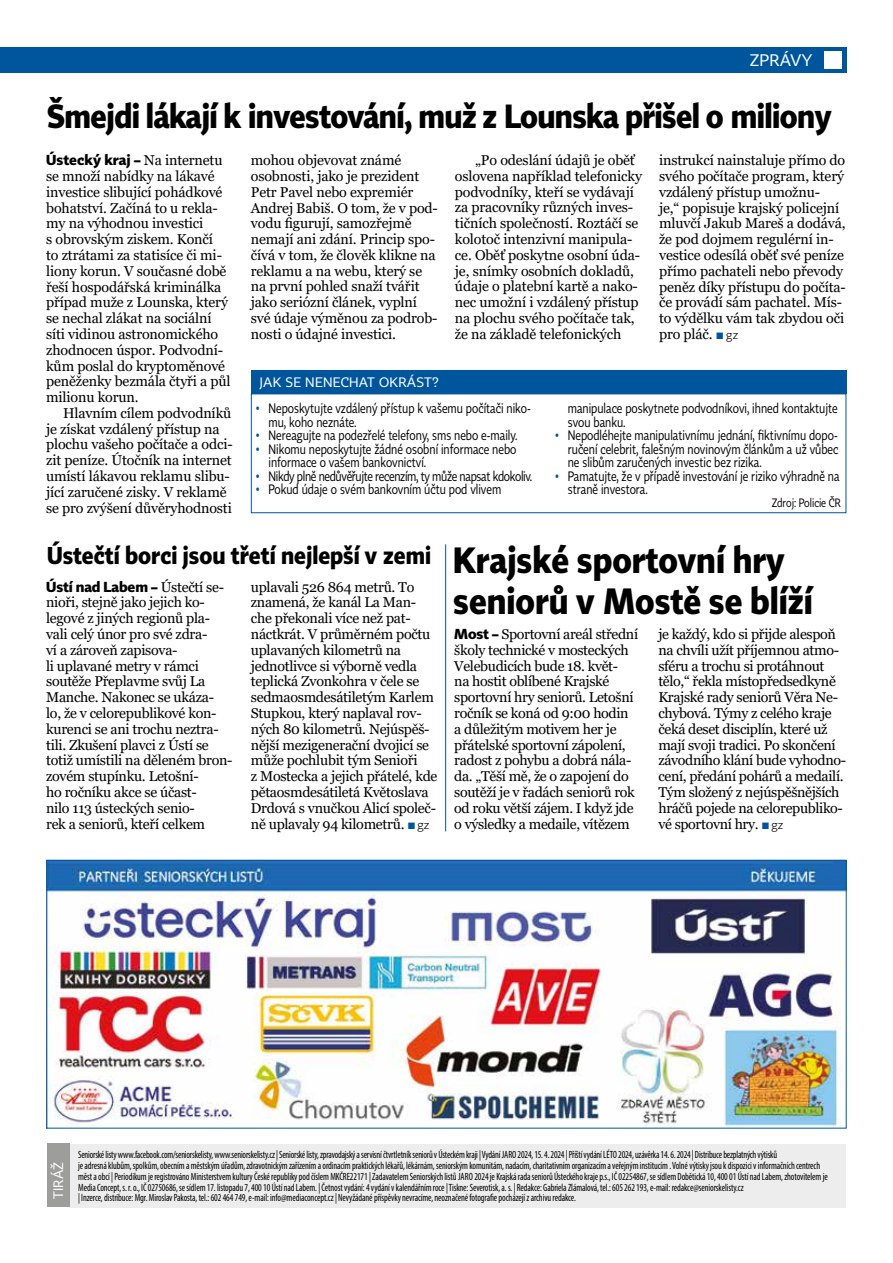
<style>
.page{position:relative;width:893px;height:1263px;background:#fff}
.page>*{position:absolute;margin:0;border:0;box-sizing:border-box;transform-origin:0 0}
.t1{font:700 36px/40.5px "Tabac Sans";color:#000;scale:.9 1}
.t2{font:700 33px "Tabac Sans";letter-spacing:-.02em;color:#000;scale:.9 1}
.t3{font:700 24px "Tabac Sans";color:#000;scale:.9 1}
.t4{font:16.5px "Tabac Sans";letter-spacing:.02em;color:#fff}
.t5{font:14.25px/15.8px "Georgia";letter-spacing:-.01em;color:#000}
.t6{font:700 14.25px "Tabac Sans";letter-spacing:-.005em;color:#000}
.t7{font:13.5px/13.5px "Tabac Sans";color:#000;scale:.81 1}
.t8{font:13.5px "Tabac Sans";letter-spacing:-.03em;color:#000;scale:.81 1}
.t9{font:13.5px "Tabac Sans";letter-spacing:.02em;color:#fff}
.t10{font:12px "Tabac Sans";color:#000;scale:.81 1}
.t11{font:condensed 10.5px/10.8px "Myriad Pro";letter-spacing:-.01em;color:#000;scale:.9 1}
.s1{font-family:"Georgia";font-weight:400}
.s2{font-family:"Tabac Sans";font-weight:300;font-size:9px;color:#00569d}
.s3{font-family:"Tabac Sans";font-weight:300;font-size:12px}
.s4{color:#00569d}
.s5{font-family:"Tabac Sans";font-weight:700}
</style>
<div class="page">
<div style="left:0;top:47px;width:846px;height:25px;background:#00569d"></div>
<div style="left:825px;top:51px;width:17px;height:17px;background:#fff"></div>
<div style="left:70px;top:1144px;width:776px;height:64px;background:#ededed"></div>
<div style="left:47px;top:1143px;width:23px;height:64px;background:#9d9d9c"></div>
<div style="left:251px;top:394px;width:595px;height:119px;border:1px solid #00569d"></div>
<div style="left:251px;top:371px;width:595px;height:23px;background:#00569d"></div>
<hr style="left:445px;top:544px;width:1px;height:287px;background:#00569d">
<img style="left:48px;top:862px;width:797px;height:264px">
<p class="t4" style="left:750px;top:50px;width:64px">ZPRÁVY</p>
<h2 class="t2" style="left:47px;top:96px;width:873px">Šmejdi lákají k investování, muž z Lounska přišel o miliony</h2>
<p class="t6" style="left:46px;top:151px;width:178px">Ústecký kraj – <span class="s1">Na internetu</span></p>
<p class="t5" style="left:46px;top:169px;width:186px">se množí nabídky na lákavé investice slibující pohádkové bohatství. Začíná to u rekla&shy;my na výhodnou investici<br>s obrovským ziskem. Končí<br>to ztrátami za statisíce či mi&shy;liony korun. V současné době řeší hospodářská kriminálka případ muže z Lounska, který se nechal zlákat na sociální síti vidinou astronomického zhodnocen úspor. Podvodní&shy;kům poslal do kryptoměnové peněženky bezmála čtyři a půl milionu korun.</p>
<p class="t5" style="left:46px;top:405px;width:188px;text-indent:17px">Hlavním cílem podvodníků je získat vzdálený přístup na plochu vašeho počítače a odci&shy;zit peníze. Útočník na internet umístí lákavou reklamu slibu&shy;jící zaručené zisky. V reklamě se pro zvýšení důvěryhodnosti</p>
<p class="t5" style="left:251px;top:153px;width:189px">mohou objevovat známé osobnosti, jako je prezident<br>Petr Pavel nebo expremiér<br>Andrej Babiš. O tom, že v pod&shy;vodu figurují, samozřejmě nemají ani zdání. Princip spo&shy;čívá v tom, že člověk klikne na reklamu a na webu, který se na první pohled snaží tvářit jako seriózní článek, vyplní své údaje výměnou za podrob&shy;nosti o údajné investici.</p>
<p class="t5" style="left:455px;top:153px;width:189px;text-indent:20px">„Po odeslání údajů je oběť oslovena například telefonicky podvodníky, kteří se vydávají za pracovníky různých inves&shy;tičních společností. Roztáčí se kolotoč intenzivní manipula&shy;ce. Oběť poskytne osobní úda&shy;je, snímky osobních dokladů, údaje o platební kartě a nako&shy;nec umožní i vzdálený přístup na plochu svého počítače tak, že na základě telefonických</p>
<p class="t5" style="left:659px;top:153px;width:188px">instrukcí nainstaluje přímo do svého počítače program, který vzdálený přístup umožnu-<br>je,“ popisuje krajský policejní mluvčí Jakub Mareš a dodává, že pod dojmem regulérní in&shy;vestice odesílá oběť své peníze přímo pachateli nebo převody peněz díky přístupu do počíta&shy;če provádí sám pachatel. Mís&shy;to výdělku vám tak zbydou oči pro pláč. <span class="s2">■</span> <span class="s3">gz</span></p>
<p class="t9" style="left:259px;top:374px;width:181px">JAK SE NENECHAT OKRÁST?</p>
<p class="t7" style="left:269px;top:402px;width:325px;text-indent:-13px"><span class="s4">•</span> Neposkytujte vzdálený přístup k vašemu počítači niko&shy;mu, koho neznáte.</p>
<p class="t7" style="left:256px;top:429px;width:325px"><span class="s4">•</span> Nereagujte na podezřelé telefony, sms nebo e-maily.</p>
<p class="t7" style="left:269px;top:442px;width:308px;text-indent:-13px"><span class="s4">•</span> Nikomu neposkytujte žádné osobní informace nebo informace o vašem bankovnictví.</p>
<p class="t8" style="left:256px;top:468px;width:343px"><span class="s4">•</span> Nikdy plně nedůvěřujte recenzím, ty může napsat kdokoliv.</p>
<p class="t7" style="left:256px;top:483px;width:305px"><span class="s4">•</span> Pokud údaje o svém bankovním účtu pod vlivem</p>
<p class="t7" style="left:568px;top:402px;width:335px">manipulace poskytnete podvodníkovi, ihned kontaktujte svou banku.</p>
<p class="t7" style="left:568px;top:429px;width:336px;text-align:justify;text-indent:-13px"><span class="s4">•</span> Nepodléhejte manipulativnímu jednání, fiktivnímu dopo&shy;ručení celebrit, falešným novinovým článkům a už vůbec ne slibům zaručených investic bez rizika.</p>
<p class="t7" style="left:568px;top:469px;width:337px;text-indent:-13px"><span class="s4">•</span> Pamatujte, že v případě investování je riziko výhradně na straně investora.</p>
<p class="t10" style="left:772px;top:495px;width:86px">Zdroj: Policie ČR</p>
<h1 class="t1" style="left:453px;top:540px;width:401px">Krajské sportovní hry seniorů v Mostě se blíží</h1>
<p class="t5" style="left:454px;top:627px;width:185px"><span class="s5">Most –</span> Sportovní areál střední školy technické v mosteckých<br>Velebudicích bude 18. květ-<br>na hostit oblíbené Krajské sportovní hry seniorů. Letošní ročník se koná od 9:00 hodin a důležitým motivem her je přátelské sportovní zápolení, radost z pohybu a dobrá nála&shy;da. „Těší mě, že o zapojení do soutěží je v řadách seniorů rok od roku větší zájem. I když jde o výsledky a medaile, vítězem</p>
<p class="t5" style="left:658px;top:626px;width:189px">je každý, kdo si přijde alespoň na chvíli užít příjemnou atmo&shy;sféru a trochu si protáhnout tělo,“ řekla místopředsedkyně<br>Krajské rady seniorů Věra Ne&shy;chybová. Týmy z celého kraje čeká deset disciplín, které už mají svoji tradici. Po skončení závodního klání bude vyhodno&shy;cení, předání pohárů a medailí.<br>Tým složený z nejúspěšnějších hráčů pojede na celorepubliko&shy;vé sportovní hry. <span class="s2">■</span> <span class="s3">gz</span></p>
<h3 class="t3" style="left:47px;top:540px;width:428px">Ústečtí borci jsou třetí nejlepší v zemi</h3>
<p class="t6" style="left:46px;top:578px;width:179px">Ústí nad Labem – <span class="s1">Ústečtí se-</span></p>
<p class="t5" style="left:46px;top:595px;width:188px">nioři, stejně jako jejich ko&shy;legové z jiných regionů pla&shy;vali celý únor pro své zdra-<br>ví a zároveň zapisova-<br>li uplavané metry v rámci soutěže Přeplavme svůj La<br>Manche. Nakonec se ukáza&shy;lo, že v celorepublikové kon&shy;kurenci se ani trochu neztra&shy;tili. Zkušení plavci z Ústí se totiž umístili na děleném bron&shy;zovém stupínku. Letošní-<br>ho ročníku akce se účast-<br>nilo 113 ústeckých senio-<br>rek a seniorů, kteří celkem</p>
<p class="t5" style="left:251px;top:579px;width:188px">uplavali 526 864 metrů. To znamená, že kanál La Man&shy;che překonali více než pat&shy;náctkrát. V průměrném počtu uplavaných kilometrů na jednotlivce si výborně vedla teplická Zvonkohra v čele se sedmaosmdesátiletým Karlem<br>Stupkou, který naplaval rov&shy;ných 80 kilometrů. Nejúspěš&shy;nější mezigenerační dvojicí se může pochlubit tým Senioři<br>z Mostecka a jejich přátelé, kde pětaosmdesátiletá Květoslava<br>Drdová s vnučkou Alicí společ&shy;ně uplavaly 94 kilometrů. <span class="s2">■</span> <span class="s3">gz</span></p>
<p class="t9" style="left:50px;top:1199px;width:39px;rotate:-90deg">TIRÁŽ</p>
<p class="t11" style="left:78px;top:1149px;width:835px">Seniorské listy www.facebook.com/seniorskelisty, www.seniorskelisty.cz | Seniorské listy, zpravodajský a servisní čtvrtletník seniorů v Ústeckém kraji | Vydání JARO 2024, 15. 4. 2024 | Příští vydání LÉTO 2024, uzávěrka 14. 6. 2024 | Distribuce bezplatných výtisků<br>je adresná klubům, spolkům, obecním a městským úřadům, zdravotnickým zařízením a ordinacím praktických lékařů, lékárnám, seniorským komunitám, nadacím, charitativním organizacím a veřejným institucím . Volné výtisky jsou k dispozici v informačních centrech měst a obcí | Periodikum je registrováno Ministerstvem kultury České republiky pod číslem MKČRE22171 | Zadavatelem Seniorských listů JARO 2024 je Krajská rada seniorů Ústeckého kraje p.s., IČ 02254867, se sídlem Dobětická 10, 400 01 Ústí nad Labem, zhotovitelem je Media Concept, s. r. o., IČ 02750686, se sídlem 17. listopadu 7, 400 10 Ústí nad Labem. | Četnost vydání: 4 vydání v kalendářním roce | Tiskne: Severotisk, a. s. | Redakce: Gabriela Zlámalová, tel.: 605 262 193, e-mail: redakce@seniorskelisty.cz</p>
<p class="t11" style="left:78px;top:1192px;width:555px">| Inzerce, distribuce: Mgr. Miroslav Pakosta, tel.: 602 464 749, e-mail: info@mediaconcept.cz | Nevyžádané příspěvky nevracíme, neoznačené fotografie pocházejí z archivu redakce.</p>
</div>
